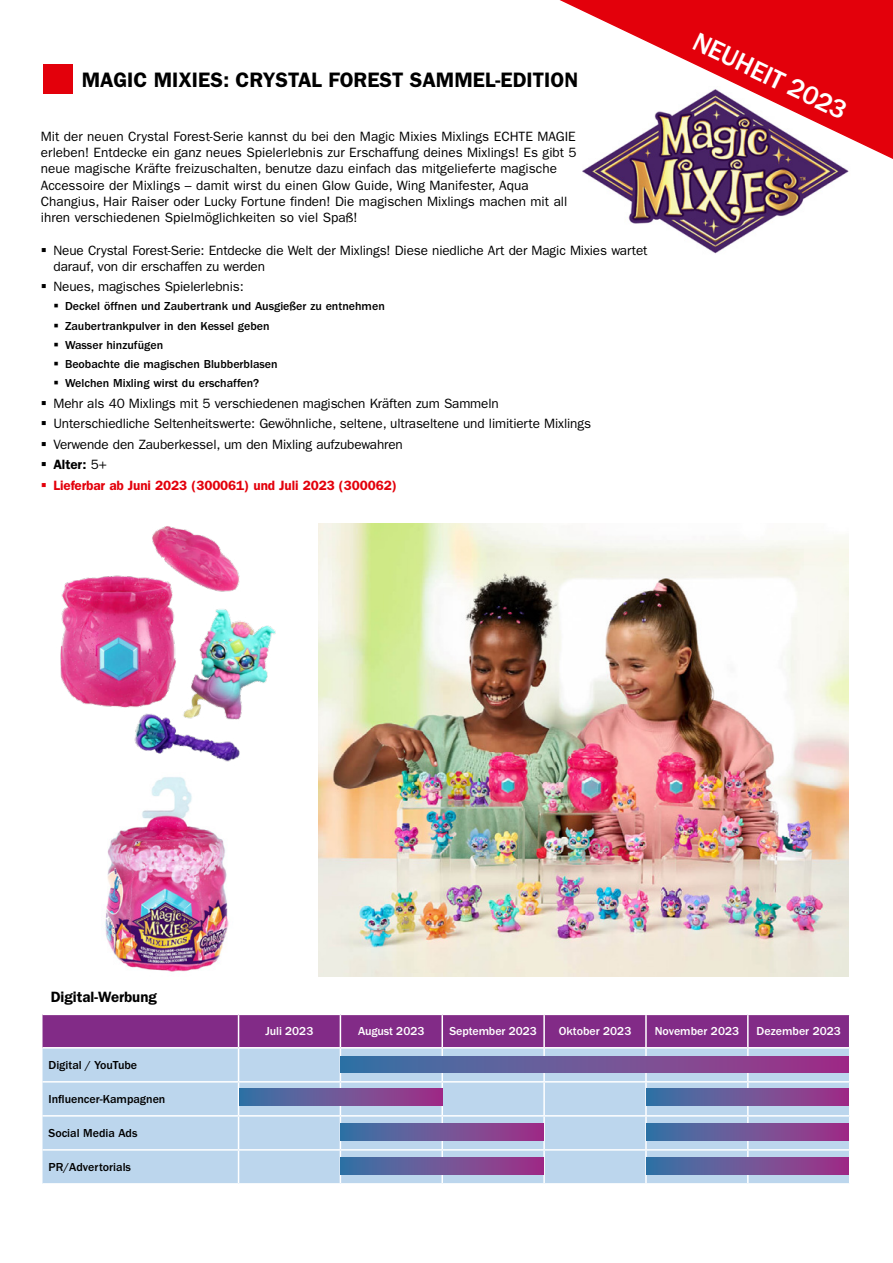
<style>
.page{position:relative;width:893px;height:1263px;background:#fff}
.page>*{position:absolute;margin:0;border:0;box-sizing:border-box;transform-origin:0 0}
.t1{font:500 27px "ITC Franklin Gothic Std";color:#fff}
.t2{font:600 21px "ITC Franklin Gothic Std";color:#000}
.t3{font:600 15px "ITC Franklin Gothic Std";color:#000}
.t4{font:13.5px/16.2px "ITC Franklin Gothic Std";color:#000}
.t5{font:500 12px/19.2px "ITC Franklin Gothic Std";color:#000}
.t6{font:500 12px "ITC Franklin Gothic Std";color:#fff}
.s1{font-weight:600}
.s2{font-weight:600;color:#e3000b}
</style>
<div class="page">
<img style="left:319px;top:524px;width:529px;height:453px">
<img style="left:628px;top:210px;width:168px;height:44px">
<div style="left:43px;top:64px;width:30px;height:30px;background:#e3000b"></div>
<div style="left:43px;top:1015px;width:806px;height:32px;background:#822b87"></div>
<svg style="left:43px;top:1048px;width:806px;height:135px;background:#bbd2ea"></svg>
<hr style="left:238px;top:1015px;width:1px;height:32px;background:#fff">
<hr style="left:340px;top:1015px;width:1px;height:32px;background:#fff">
<hr style="left:441px;top:1015px;width:2px;height:32px;background:#fff">
<hr style="left:543px;top:1015px;width:2px;height:32px;background:#fff">
<hr style="left:645px;top:1015px;width:2px;height:32px;background:#fff">
<hr style="left:747px;top:1015px;width:2px;height:32px;background:#fff">
<hr style="left:238px;top:1048px;width:1px;height:33px;background:#fff">
<hr style="left:340px;top:1048px;width:1px;height:33px;background:#fff">
<hr style="left:441px;top:1048px;width:2px;height:33px;background:#fff">
<hr style="left:543px;top:1048px;width:2px;height:33px;background:#fff">
<hr style="left:645px;top:1048px;width:2px;height:33px;background:#fff">
<hr style="left:747px;top:1048px;width:2px;height:33px;background:#fff">
<hr style="left:43px;top:1081px;width:196px;height:1px;background:#fff">
<hr style="left:239px;top:1081px;width:101px;height:1px;background:#fff">
<hr style="left:238px;top:1082px;width:1px;height:33px;background:#fff">
<hr style="left:340px;top:1081px;width:102px;height:1px;background:#fff">
<hr style="left:340px;top:1082px;width:1px;height:33px;background:#fff">
<hr style="left:442px;top:1081px;width:102px;height:1px;background:#fff">
<hr style="left:441px;top:1082px;width:2px;height:33px;background:#fff">
<hr style="left:544px;top:1081px;width:102px;height:1px;background:#fff">
<hr style="left:543px;top:1082px;width:2px;height:33px;background:#fff">
<hr style="left:646px;top:1081px;width:102px;height:1px;background:#fff">
<hr style="left:645px;top:1082px;width:2px;height:33px;background:#fff">
<hr style="left:748px;top:1081px;width:102px;height:1px;background:#fff">
<hr style="left:747px;top:1082px;width:2px;height:33px;background:#fff">
<hr style="left:43px;top:1115px;width:196px;height:1px;background:#fff">
<hr style="left:239px;top:1115px;width:101px;height:1px;background:#fff">
<hr style="left:238px;top:1116px;width:1px;height:33px;background:#fff">
<hr style="left:340px;top:1115px;width:102px;height:1px;background:#fff">
<hr style="left:340px;top:1116px;width:1px;height:33px;background:#fff">
<hr style="left:442px;top:1115px;width:102px;height:1px;background:#fff">
<hr style="left:441px;top:1116px;width:2px;height:33px;background:#fff">
<hr style="left:544px;top:1115px;width:102px;height:1px;background:#fff">
<hr style="left:543px;top:1116px;width:2px;height:33px;background:#fff">
<hr style="left:646px;top:1115px;width:102px;height:1px;background:#fff">
<hr style="left:645px;top:1116px;width:2px;height:33px;background:#fff">
<hr style="left:748px;top:1115px;width:102px;height:1px;background:#fff">
<hr style="left:747px;top:1116px;width:2px;height:33px;background:#fff">
<hr style="left:43px;top:1149px;width:196px;height:1px;background:#fff">
<hr style="left:239px;top:1149px;width:101px;height:1px;background:#fff">
<hr style="left:238px;top:1150px;width:1px;height:33px;background:#fff">
<hr style="left:340px;top:1149px;width:102px;height:1px;background:#fff">
<hr style="left:340px;top:1150px;width:1px;height:33px;background:#fff">
<hr style="left:442px;top:1149px;width:102px;height:1px;background:#fff">
<hr style="left:441px;top:1150px;width:2px;height:33px;background:#fff">
<hr style="left:544px;top:1149px;width:102px;height:1px;background:#fff">
<hr style="left:543px;top:1150px;width:2px;height:33px;background:#fff">
<hr style="left:646px;top:1149px;width:102px;height:1px;background:#fff">
<hr style="left:645px;top:1150px;width:2px;height:33px;background:#fff">
<hr style="left:748px;top:1149px;width:102px;height:1px;background:#fff">
<hr style="left:747px;top:1150px;width:2px;height:33px;background:#fff">
<div style="left:340px;top:1056px;width:508px;height:17px;background:linear-gradient(to right,#3877a7,#a53087)"></div>
<div style="left:239px;top:1089px;width:203px;height:16px;background:linear-gradient(to right,#3877a7,#a53187)"></div>
<div style="left:340px;top:1124px;width:204px;height:16px;background:linear-gradient(to right,#3878a7,#a53187)"></div>
<div style="left:340px;top:1158px;width:204px;height:16px;background:linear-gradient(to right,#3878a7,#a53187)"></div>
<div style="left:647px;top:1124px;width:201px;height:16px;background:linear-gradient(to right,#3877a7,#a53187)"></div>
<div style="left:647px;top:1089px;width:201px;height:16px;background:linear-gradient(to right,#3877a7,#a53187)"></div>
<div style="left:647px;top:1158px;width:201px;height:16px;background:linear-gradient(to right,#3877a7,#a53187)"></div>
<svg style="left:560px;top:0;width:333px;height:210px"></svg>
<img style="left:60px;top:526px;width:216px;height:235px">
<img style="left:105px;top:761px;width:124px;height:211px">
<h2 class="t2" style="left:82px;top:68px;width:498px">MAGIC MIXIES: CRYSTAL FOREST SAMMEL-EDITION</h2>
<p class="t4" style="left:41px;top:128px;width:537px">Mit der neuen Crystal Forest-Serie kannst du bei den Magic Mixies Mixlings ECHTE MAGIE erleben! Entdecke ein ganz neues Spielerlebnis zur Erschaffung deines Mixlings! Es gibt 5 neue magische Kräfte freizuschalten, benutze dazu einfach das mitgelieferte magische Accessoire der Mixlings – damit wirst du einen Glow Guide, Wing Manifester, Aqua Changius, Hair Raiser oder Lucky Fortune finden! Die magischen Mixlings machen mit all ihren verschiedenen Spielmöglichkeiten so viel Spaß!</p>
<p class="t4" style="left:53px;top:242px;width:596px">Neue Crystal Forest-Serie: Entdecke die Welt der Mixlings! Diese niedliche Art der Magic Mixies wartet darauf, von dir erschaffen zu werden</p>
<p class="t4" style="left:53px;top:279px;width:192px">Neues, magisches Spielerlebnis:</p>
<p class="t5" style="left:65px;top:297px;width:321px">Deckel öffnen und Zaubertrank und Ausgießer zu entnehmen Zaubertrankpulver in den Kessel geben<br>Wasser hinzufügen<br>Beobachte die magischen Blubberblasen<br>Welchen Mixling wirst du erschaffen?</p>
<p class="t4" style="left:53px;top:393px;width:539px;line-height:20.4px">Mehr als 40 Mixlings mit 5 verschiedenen magischen Kräften zum Sammeln Unterschiedliche Seltenheitswerte: Gewöhnliche, seltene, ultraseltene und limitierte Mixlings Verwende den Zauberkessel, um den Mixling aufzubewahren<br><span class="s1">Alter:</span> 5+<br><span class="s2">Lieferbar ab Juni 2023 (300061) und Juli 2023 (300062)</span></p>
<h1 class="t1" style="left:701px;top:26px;width:169px;rotate:26deg">NEUHEIT 2023</h1>
<p class="t3" style="left:51px;top:988px;width:108px">Digital-Werbung</p>
<p class="t5" style="left:49px;top:1055px;width:90px">Digital / YouTube</p>
<p class="t5" style="left:49px;top:1089px;width:118px">Influencer-Kampagnen</p>
<p class="t5" style="left:49px;top:1123px;width:91px">Social Media Ads</p>
<p class="t5" style="left:49px;top:1157px;width:84px">PR/Advertorials</p>
<p class="t6" style="left:266px;top:1024px;width:49px">Juli 2023</p>
<p class="t6" style="left:358px;top:1024px;width:68px">August 2023</p>
<p class="t6" style="left:449px;top:1024px;width:89px">September 2023</p>
<p class="t6" style="left:559px;top:1024px;width:74px">Oktober 2023</p>
<p class="t6" style="left:655px;top:1024px;width:86px">November 2023</p>
<p class="t6" style="left:757px;top:1024px;width:86px">Dezember 2023</p>
</div>
